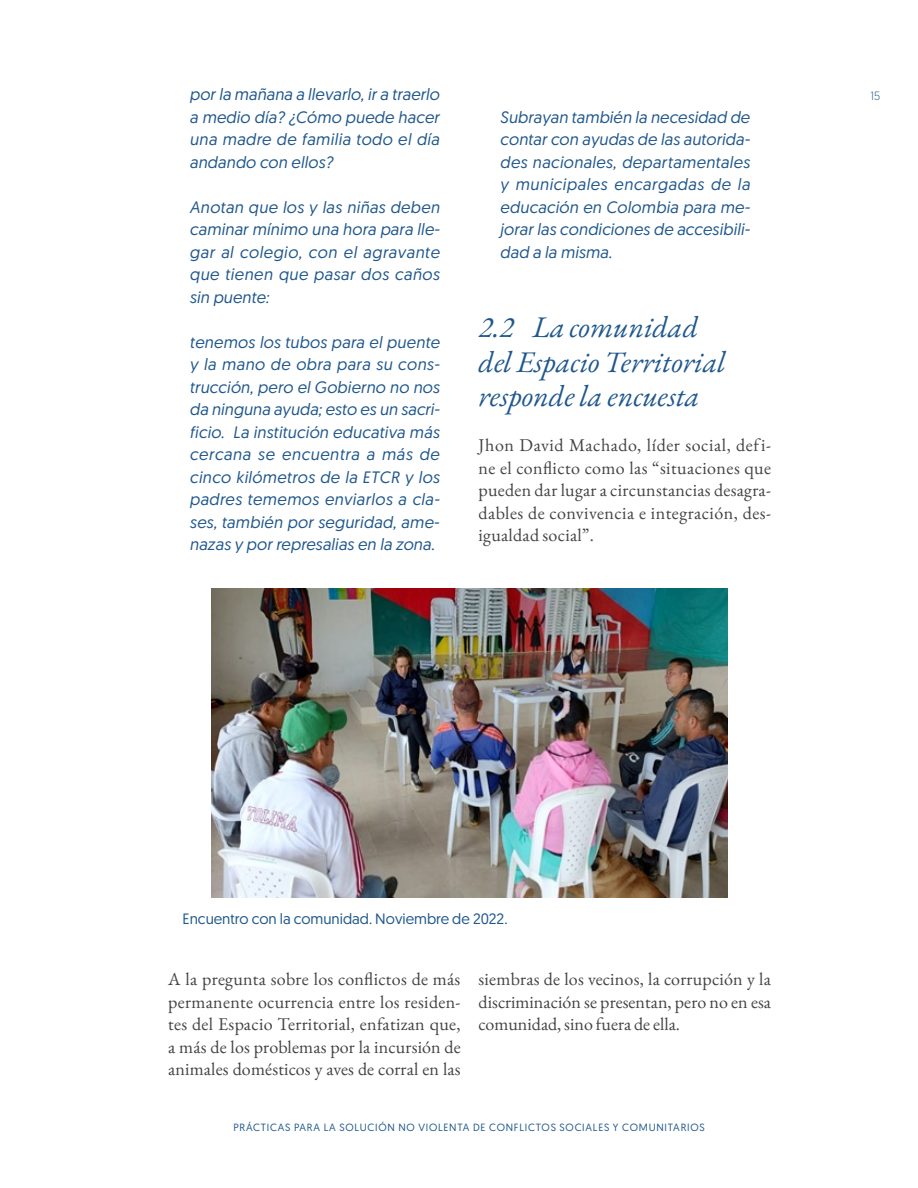
<style>
.page{position:relative;width:918px;height:1188px;background:#fff}
.page>*{position:absolute;margin:0;border:0;box-sizing:border-box;transform-origin:0 0}
.t1{font:italic 30px/34.5px "EB Garamond";color:#20588d}
.t2{font:18px/22.5px "EB Garamond";letter-spacing:.01em;color:#434141;text-align:justify}
.t3{font:italic 16.5px/22.5px "Geomanist";letter-spacing:.01em;color:#20588d;text-align:justify}
.t4{font:15px "Geomanist";color:#20588d}
.t5{font:300 12px "Geomanist";color:#20588d}
.t6{font:10.5px "Geomanist";letter-spacing:.07em;color:#20588d}
</style>
<div class="page">
<img style="left:211px;top:589px;width:517px;height:308px">
<p class="t3" style="left:190px;top:83px;width:251px">por la mañana a llevarlo, ir a traerlo a medio día? ¿Cómo puede hacer una madre de familia todo el día andando con ellos?</p>
<p class="t3" style="left:190px;top:195px;width:252px">Anotan que los y las niñas deben caminar mínimo una hora para lle&shy;gar al colegio, con el agravante que tienen que pasar dos caños sin puente:</p>
<p class="t3" style="left:190px;top:330px;width:252px">tenemos los tubos para el puente y la mano de obra para su cons&shy;trucción, pero el Gobierno no nos da ninguna ayuda; esto es un sacri&shy;ficio. La institución educativa más cercana se encuentra a más de cinco kilómetros de la ETCR y los padres tememos enviarlos a cla&shy;ses, también por seguridad, ame&shy;nazas y por represalias en la zona.</p>
<p class="t3" style="left:500px;top:105px;width:252px">Subrayan también la necesidad de contar con ayudas de las autorida&shy;des nacionales, departamentales y municipales encargadas de la educación en Colombia para me&shy;jorar las condiciones de accesibili&shy;dad a la misma.</p>
<h1 class="t1" style="left:479px;top:310px;width:249px">2.2 La comunidad del Espacio Territorial responde la encuesta</h1>
<p class="t2" style="left:479px;top:434px;width:294px">Jhon David Machado, líder social, defi&shy;ne el conflicto como las “situaciones que pueden dar lugar a circunstancias desagra&shy;dables de convivencia e integración, des&shy;igualdad social”.</p>
<p class="t5" style="left:871px;top:88px;width:11px">15</p>
<p class="t4" style="left:183px;top:909px;width:326px">Encuentro con la comunidad. Noviembre de 2022.</p>
<p class="t2" style="left:168px;top:968px;width:294px">A la pregunta sobre los conflictos de más permanente ocurrencia entre los residen&shy;tes del Espacio Territorial, enfatizan que, a más de los problemas por la incursión de animales domésticos y aves de corral en las</p>
<p class="t2" style="left:479px;top:968px;width:294px">siembras de los vecinos, la corrupción y la discriminación se presentan, pero no en esa comunidad, sino fuera de ella.</p>
<p class="t6" style="left:234px;top:1120px;width:473px">PRÁCTICAS PARA LA SOLUCIÓN NO VIOLENTA DE CONFLICTOS SOCIALES Y COMUNITARIOS</p>
</div>
